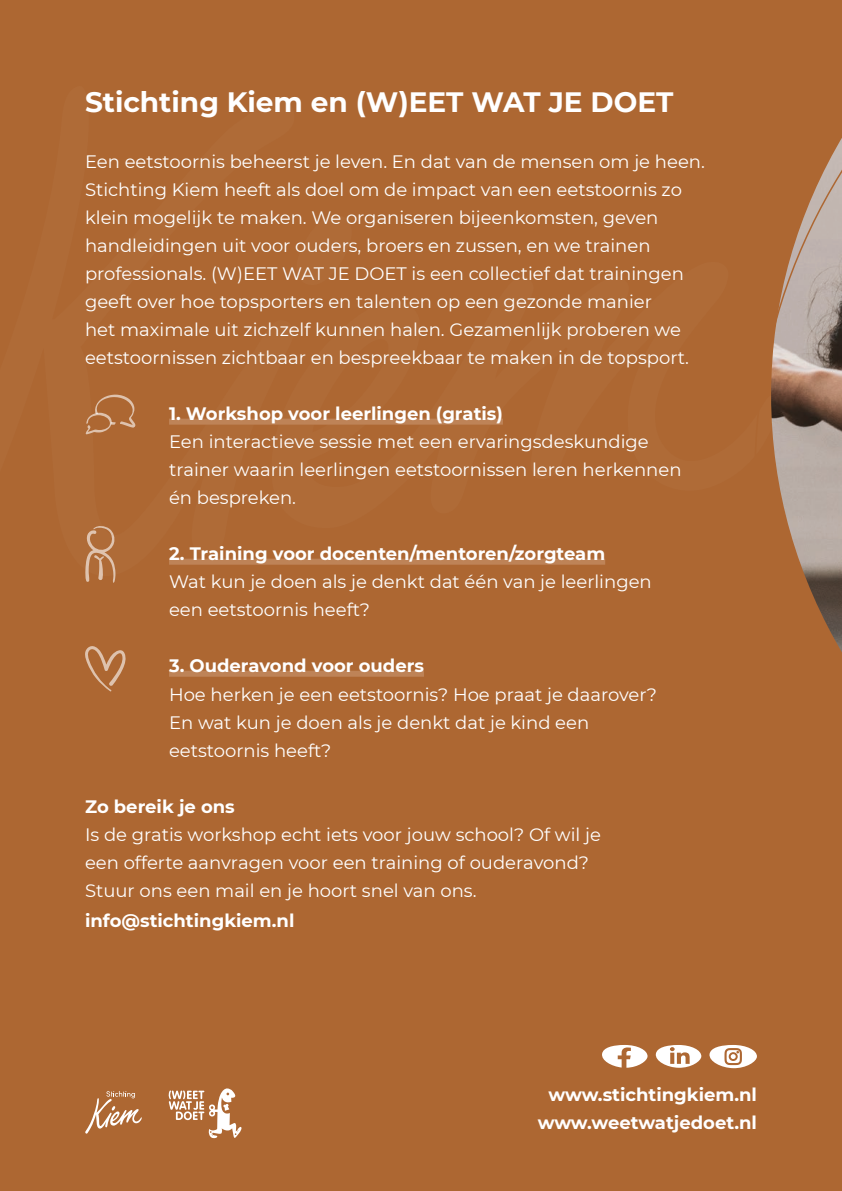
<style>
.page{position:relative;width:842px;height:1191px;background:#ad6732}
.page>*{position:absolute;margin:0;border:0;box-sizing:border-box;transform-origin:0 0}
.t1{font:700 28px "Montserrat";color:#fff}
.t2{font:18px/28px "Montserrat";color:#fff}
.t3{font:700 18px/28px "Montserrat";color:#fff;text-align:center}
</style>
<div class="page">
<svg style="left:731px;top:138px;width:111px;height:931px"></svg>
<svg style="left:85px;top:1091px;width:57px;height:42px"></svg>
<div style="left:169px;top:418px;width:334px;height:6px;background:#be8357"></div>
<div style="left:169px;top:558px;width:436px;height:6px;background:#be8357"></div>
<div style="left:169px;top:670px;width:255px;height:6px;background:#be8357"></div>
<svg style="left:85px;top:646px;width:41px;height:46px"></svg>
<svg style="left:85px;top:526px;width:30px;height:57px"></svg>
<svg style="left:85px;top:394px;width:51px;height:40px"></svg>
<svg style="left:602px;top:1045px;width:46px;height:22px"></svg>
<svg style="left:655px;top:1045px;width:46px;height:23px"></svg>
<svg style="left:709px;top:1045px;width:48px;height:23px"></svg>
<svg style="left:168px;top:1088px;width:74px;height:50px"></svg>
<h1 class="t1" style="left:85px;top:82px;width:590px">Stichting Kiem en (W)EET WAT JE DOET</h1>
<p class="t2" style="left:85px;top:147px;width:621px">Een eetstoornis beheerst je leven. En dat van de mensen om je heen.<br>Stichting Kiem heeft als doel om de impact van een eetstoornis zo klein mogelijk te maken. We organiseren bijeenkomsten, geven handleidingen uit voor ouders, broers en zussen, en we trainen professionals. (W)EET WAT JE DOET is een collectief dat trainingen geeft over hoe topsporters en talenten op een gezonde manier<br>het maximale uit zichzelf kunnen halen. Gezamenlijk proberen we eetstoornissen zichtbaar en bespreekbaar te maken in de topsport.</p>
<p class="t3" style="left:169px;top:399px;width:335px">1. Workshop voor leerlingen (gratis)</p>
<p class="t2" style="left:169px;top:427px;width:514px">Een interactieve sessie met een ervaringsdeskundige trainer waarin leerlingen eetstoornissen leren herkennen én bespreken.</p>
<p class="t3" style="left:169px;top:539px;width:438px">2. Training voor docenten/mentoren/zorgteam</p>
<p class="t2" style="left:169px;top:567px;width:484px">Wat kun je doen als je denkt dat één van je leerlingen een eetstoornis heeft?</p>
<p class="t3" style="left:169px;top:651px;width:256px">3. Ouderavond voor ouders</p>
<p class="t2" style="left:169px;top:679px;width:489px">Hoe herken je een eetstoornis? Hoe praat je daarover?<br>En wat kun je doen als je denkt dat je kind een eetstoornis heeft?</p>
<p class="t3" style="left:85px;top:791px;width:151px">Zo bereik je ons</p>
<p class="t2" style="left:85px;top:819px;width:517px">Is de gratis workshop echt iets voor jouw school? Of wil je een offerte aanvragen voor een training of ouderavond?<br>Stuur ons een mail en je hoort snel van ons.</p>
<p class="t3" style="left:85px;top:905px;width:211px">info@stichtingkiem.nl</p>
<p class="t3" style="left:538px;top:1079px;width:221px">www.stichtingkiem.nl www.weetwatjedoet.nl</p>
</div>
